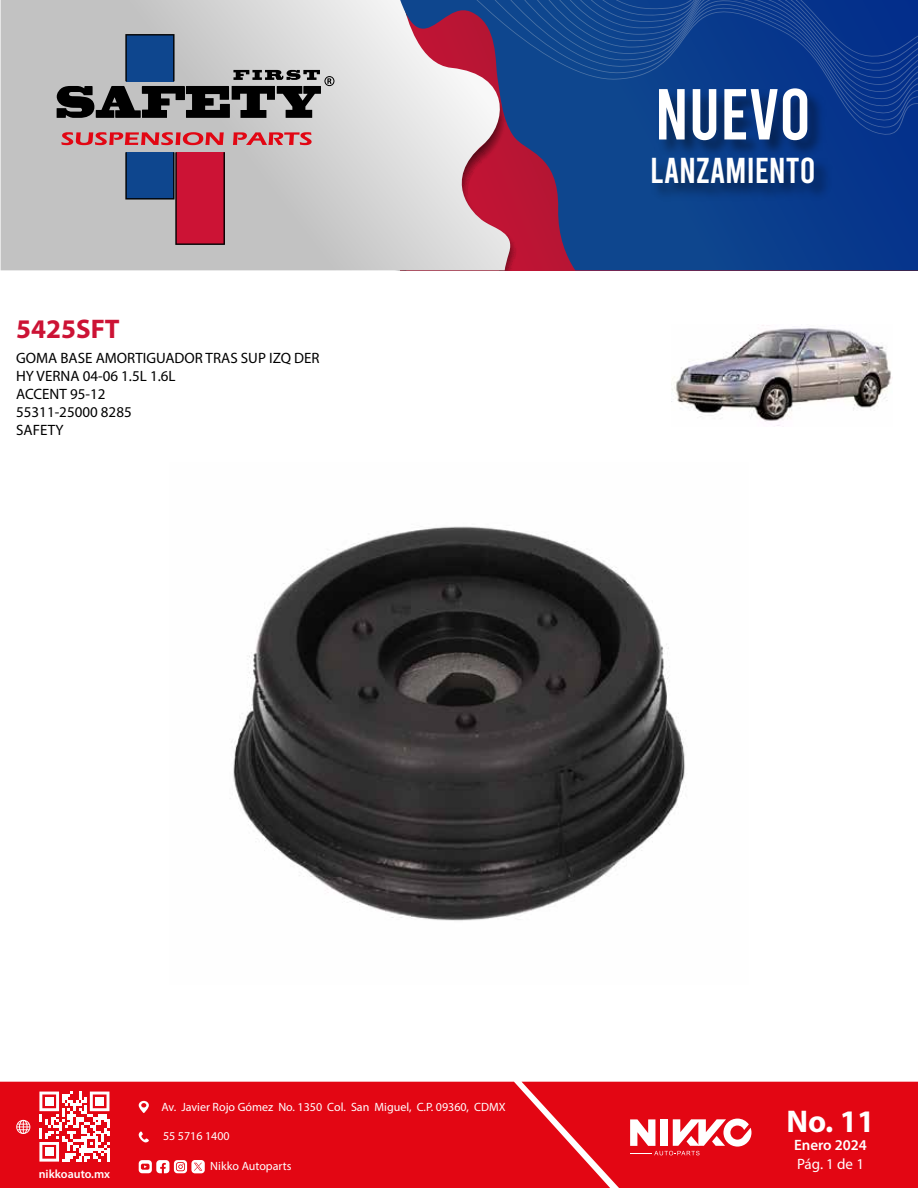
<style>
.page{position:relative;width:918px;height:1188px;background:#fff}
.page>*{position:absolute;margin:0;border:0;box-sizing:border-box;transform-origin:0 0}
.t1{font:72px "Bebas";color:#fff}
.t2{font:36px "Bebas";color:#fff}
.t3{font:700 31.5px "Myriad Pro";color:#fff}
.t4{font:700 27px "Myriad Pro";color:#cc1335}
.t5{font:15px/18px "Myriad Pro";color:#000}
.t6{font:600 15px "Myriad Pro";color:#fff}
.t7{font:15px "Myriad Pro";color:#fff}
.t8{font:12px "Myriad Pro";color:#fff}
.t9{font:600 12px "Myriad Pro";color:#fff}
</style>
<div class="page">
<svg style="left:1px;top:0;width:399px;height:270px;background:#cacaca"></svg>
<svg style="left:400px;top:0;width:518px;height:270px;background:#626394"></svg>
<svg style="left:452px;top:0;width:466px;height:155px;background:#6f5e8c"></svg>
<svg style="left:459px;top:0;width:459px;height:148px"></svg>
<svg style="left:467px;top:0;width:451px;height:141px"></svg>
<svg style="left:474px;top:0;width:444px;height:133px"></svg>
<svg style="left:481px;top:0;width:437px;height:126px"></svg>
<svg style="left:489px;top:0;width:429px;height:119px;background:#394c8b"></svg>
<svg style="left:496px;top:0;width:422px;height:111px;background:#1a458c"></svg>
<svg style="left:503px;top:0;width:415px;height:104px;background:#0f408e"></svg>
<div style="left:0;top:1082px;width:522px;height:106px;background:#e30613"></div>
<svg style="left:39px;top:1092px;width:70px;height:70px"></svg>
<div style="left:45px;top:1097px;width:8px;height:9px;background:#fff"></div>
<div style="left:95px;top:1097px;width:9px;height:9px;background:#fff"></div>
<div style="left:45px;top:1148px;width:8px;height:8px;background:#fff"></div>
<svg style="left:16px;top:1120px;width:14px;height:14px"></svg>
<svg style="left:139px;top:1101px;width:10px;height:12px"></svg>
<svg style="left:139px;top:1131px;width:10px;height:12px"></svg>
<svg style="left:139px;top:1160px;width:66px;height:13px"></svg>
<svg style="left:522px;top:1082px;width:396px;height:106px;background:#e41723"></svg>
<svg style="left:61px;top:132px;width:163px;height:13px;background:#d1646b"></svg>
<svg style="left:233px;top:132px;width:79px;height:13px"></svg>
<svg style="left:125px;top:152px;width:100px;height:93px;background:#934a6a"></svg>
<svg style="left:57px;top:34px;width:277px;height:84px;background:#84898f"></svg>
<img style="left:646px;top:74px;width:191px;height:136px">
<img style="left:233px;top:526px;width:452px;height:395px">
<img style="left:672px;top:325px;width:219px;height:101px">
<h3 class="t4" style="left:16px;top:311px;width:105px">5425SFT</h3>
<p class="t5" style="left:16px;top:349px;width:305px">GOMA BASE AMORTIGUADOR TRAS SUP IZQ DER<br>HY VERNA 04-06 1.5L 1.6L<br>ACCENT 95-12<br>55311-25000 8285<br>SAFETY</p>
<h1 class="t1" style="left:655px;top:78px;width:158px">NUEVO</h1>
<h2 class="t2" style="left:650px;top:152px;width:167px">LANZAMIENTO</h2>
<p class="t9" style="left:39px;top:1167px;width:73px">nikkoauto.mx</p>
<p class="t8" style="left:161px;top:1099px;width:346px">Av. Javier Rojo Gómez No. 1350 Col. San Miguel, C.P. 09360, CDMX</p>
<p class="t8" style="left:163px;top:1129px;width:68px">55 5716 1400</p>
<p class="t8" style="left:210px;top:1159px;width:83px">Nikko Autoparts</p>
<h3 class="t3" style="left:786px;top:1101px;width:90px">No. 11</h3>
<p class="t6" style="left:794px;top:1135px;width:74px">Enero 2024</p>
<p class="t7" style="left:797px;top:1155px;width:68px">Pág. 1 de 1</p>
</div>
